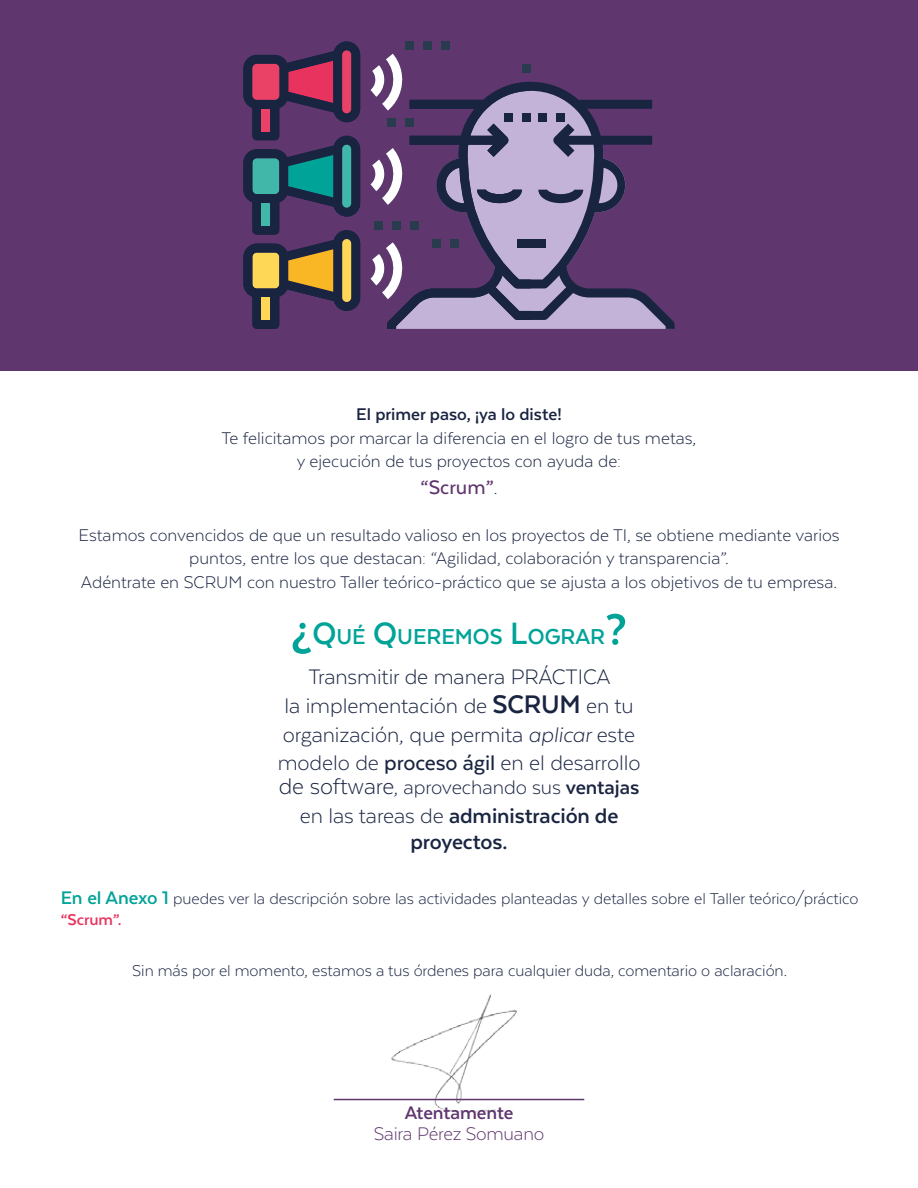
<style>
.page{position:relative;width:918px;height:1188px;background:#fff}
.page>*{position:absolute;margin:0;border:0;box-sizing:border-box;transform-origin:0 0}
.t1{font:700 24.9px "Texta";color:#00a398}
.t2{font:300 24.15px/28.7px "Texta";letter-spacing:-.005em;color:#192441;text-align:center}
.t3{font:700 24.15px/25.8px "Texta";letter-spacing:-.005em;color:#192441;text-align:center}
.t4{font:500 22.5px "Texta";color:#5f366e}
.t5{font:300 22.35px "Texta";letter-spacing:-.005em;color:#192441}
.t6{font:300 21px "Texta";letter-spacing:-.015em;color:#5f366e}
.t7{font:700 21px "Texta";letter-spacing:-.005em;color:#5f366e}
.t8{font:300 19.5px/23.4px "Texta";color:#192441;text-align:center}
.t9{font:700 19.5px "Texta";color:#192441}
.t10{font:300 18px/21.6px "Texta";letter-spacing:-.005em;color:#192441}
.s1{font-weight:300;font-size:19.5px;color:#192441}
.s2{font-size:50.25px}
.s3{font-size:35.55px}
.s4{font-weight:700;font-size:29.25px}
.s5{font-style:italic}
.s6{font-weight:500}
.s7{font-size:25.8px}
.s8{font-weight:700}
.s9{font-weight:300}
.s10{font-weight:700;font-size:21px;color:#00a398}
.s11{font-weight:700;color:#e8335e}
</style>
<div class="page">
<img style="left:373px;top:994px;width:173px;height:119px">
<div style="left:0;top:0;width:918px;height:370px;background:#5f366e"></div>
<svg style="left:243px;top:41px;width:117px;height:288px"></svg>
<div style="left:405px;top:41px;width:9px;height:9px;background:#283c4e"></div>
<div style="left:423px;top:41px;width:9px;height:9px;background:#283c4e"></div>
<div style="left:441px;top:41px;width:9px;height:9px;background:#283c4e"></div>
<svg style="left:370px;top:54px;width:303px;height:275px"></svg>
<hr style="left:334px;top:1099px;width:250px;height:1px;background:#5f366e">
<p class="t9" style="left:356px;top:405px;width:207px">El primer paso, ¡ya lo diste!</p>
<p class="t8" style="left:222px;top:426px;width:476px">Te felicitamos por marcar la diferencia en el logro de tus metas, y ejecución de tus proyectos con ayuda de:</p>
<p class="t4" style="left:420px;top:476px;width:79px">“Scrum”<span class="s1">.</span></p>
<p class="t8" style="left:79px;top:523px;width:763px">Estamos convencidos de que un resultado valioso en los proyectos de TI, se obtiene mediante varios puntos, entre los que destacan: “Agilidad, colaboración y transparencia”.<br>Adéntrate en SCRUM con nuestro Taller teórico-práctico que se ajusta a los objetivos de tu empresa.</p>
<p class="t1" style="left:291px;top:624px;width:337px"><span class="s2">¿</span><span class="s3">Q</span>UÉ <span class="s3">Q</span>UEREMOS <span class="s3">L</span>OGRAR<span class="s2">?</span></p>
<p class="t2" style="left:278px;top:662px;width:364px">Transmitir de manera PRÁCTICA<br>la implementación de <span class="s4">SCRUM</span> en tu organización, que permita <span class="s5">aplicar</span> este modelo de <span class="s6">proceso ágil</span> en el desarrollo</p>
<p class="t5" style="left:279px;top:775px;width:362px"><span class="s7">de software</span>, aprovechando sus <span class="s8">ventajas</span></p>
<p class="t3" style="left:300px;top:803px;width:320px"><span class="s9">en las tareas de</span> administración de proyectos.</p>
<p class="t10" style="left:61px;top:887px;width:799px"><span class="s10">En el Anexo 1</span> puedes ver la descripción sobre las actividades planteadas y detalles sobre el Taller teórico/práctico <span class="s11">“Scrum”.</span></p>
<p class="t10" style="left:132px;top:959px;width:656px">Sin más por el momento, estamos a tus órdenes para cualquier duda, comentario o aclaración.</p>
<p class="t7" style="left:405px;top:1102px;width:110px">Atentamente</p>
<p class="t6" style="left:374px;top:1123px;width:172px">Saira Pérez Somuano</p>
</div>
